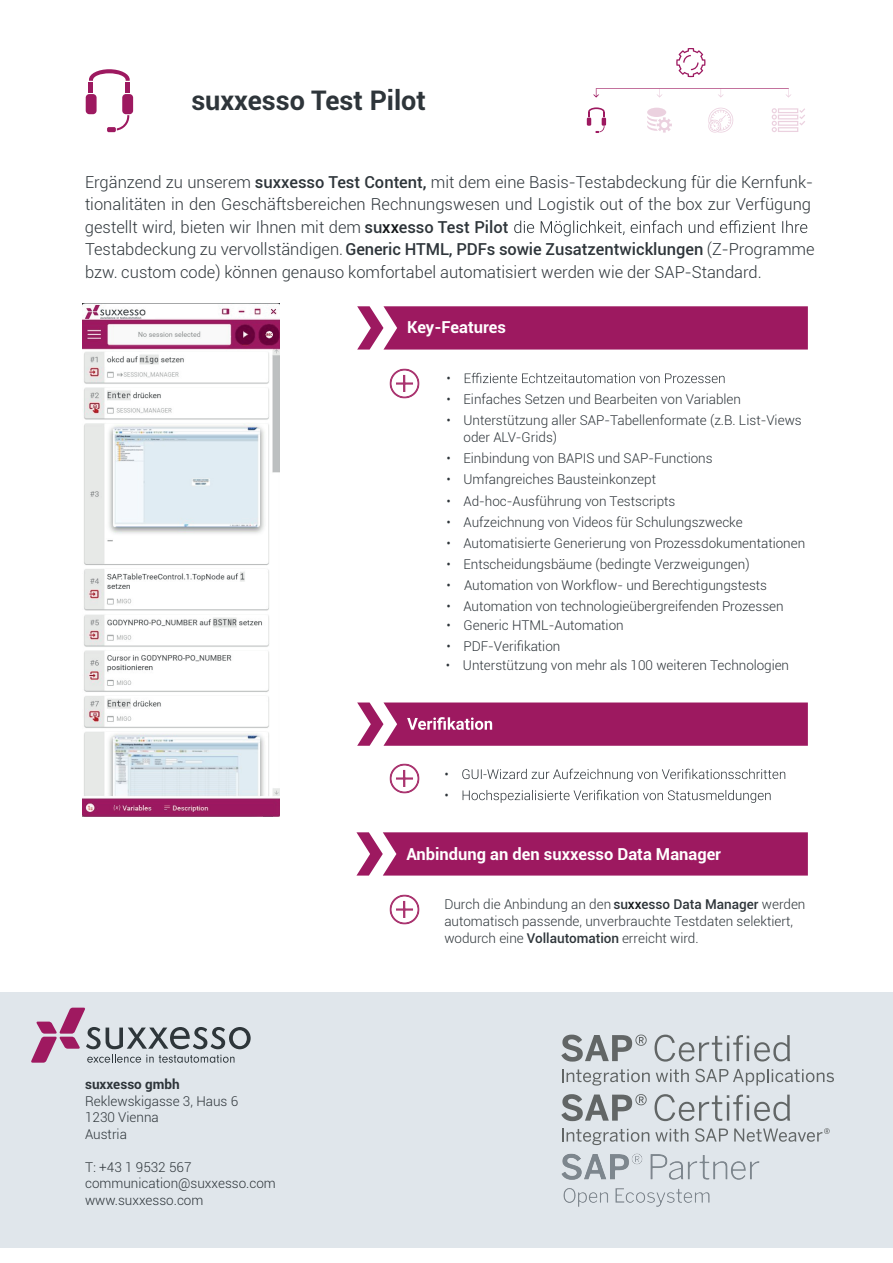
<style>
.page{position:relative;width:893px;height:1263px;background:#fff}
.page>*{position:absolute;margin:0;border:0;box-sizing:border-box;transform-origin:0 0}
.t1{font:700 27px "Roboto";color:#2e353a}
.t2{font:300 16.5px/22.5px "Roboto";color:#2e353a}
.t3{font:700 16.5px "Roboto";color:#fff}
.t4{font:300 13.5px/16.5px "Roboto";color:#2e353a}
.t5{font:700 13.5px "Roboto";color:#2e353a}
.s1{font-weight:500}
.s2{font-weight:500;color:#101315}
</style>
<div class="page">
<svg style="left:514px;top:220px;width:293px;height:16px"></svg>
<svg style="left:462px;top:769px;width:323px;height:13px"></svg>
<svg style="left:463px;top:790px;width:308px;height:13px"></svg>
<svg style="left:465px;top:373px;width:259px;height:10px"></svg>
<svg style="left:357px;top:306px;width:451px;height:44px;background:#a32769"></svg>
<svg style="left:357px;top:702px;width:451px;height:44px;background:#a52c6d"></svg>
<svg style="left:356px;top:832px;width:452px;height:43px;background:#a22669"></svg>
<div style="left:86px;top:94px;width:11px;height:20px;background:#9d1960;border-radius:4px"></div>
<div style="left:122px;top:94px;width:11px;height:20px;background:#9d1960;border-radius:4px"></div>
<div style="left:107px;top:127px;width:9px;height:5px;background:#9d1960;border-radius:2px"></div>
<hr style="left:89px;top:82px;width:4px;height:11px;background:#9d1960">
<hr style="left:126px;top:82px;width:4px;height:11px;background:#9d1960">
<svg style="left:89px;top:69px;width:41px;height:12px"></svg>
<svg style="left:117px;top:115px;width:12px;height:15px"></svg>
<div style="left:0;top:992px;width:893px;height:255px;background:#e0e6eb"></div>
<img style="left:561px;top:1153px;width:198px;height:54px">
<svg style="left:561px;top:1094px;width:86px;height:27px"></svg>
<svg style="left:654px;top:1094px;width:136px;height:27px"></svg>
<svg style="left:562px;top:1128px;width:87px;height:17px"></svg>
<svg style="left:655px;top:1128px;width:33px;height:14px"></svg>
<svg style="left:695px;top:1128px;width:33px;height:14px"></svg>
<svg style="left:734px;top:1128px;width:96px;height:14px"></svg>
<svg style="left:587px;top:107px;width:19px;height:26px"></svg>
<div style="left:647px;top:108px;width:19px;height:9px;background:#ebd1df;border-radius:50%"></div>
<svg style="left:647px;top:116px;width:25px;height:17px"></svg>
<svg style="left:708px;top:107px;width:25px;height:26px"></svg>
<svg style="left:772px;top:108px;width:33px;height:24px"></svg>
<svg style="left:676px;top:48px;width:29px;height:29px"></svg>
<svg style="left:593px;top:88px;width:198px;height:10px"></svg>
<svg style="left:561px;top:1034px;width:86px;height:27px"></svg>
<svg style="left:654px;top:1034px;width:136px;height:27px"></svg>
<svg style="left:562px;top:1069px;width:88px;height:16px"></svg>
<svg style="left:656px;top:1069px;width:33px;height:13px"></svg>
<svg style="left:695px;top:1069px;width:139px;height:16px"></svg>
<svg style="left:31px;top:1008px;width:220px;height:55px"></svg>
<img style="left:389px;top:764px;width:30px;height:30px">
<img style="left:389px;top:894px;width:30px;height:30px">
<img style="left:389px;top:368px;width:30px;height:30px">
<img style="left:82px;top:304px;width:197px;height:512px">
<h1 class="t1" style="left:191px;top:82px;width:236px">suxxesso Test Pilot</h1>
<p class="t2" style="left:85px;top:170px;width:731px">Ergänzend zu unserem <span class="s1">suxxesso Test Content,</span> mit dem eine Basis-Testabdeckung für die Kernfunk&shy;tionalitäten in den Geschäftsbereichen Rechnungswesen und Logistik out of the box zur Verfügung gestellt wird, bieten wir Ihnen mit dem <span class="s1">su</span><span class="s2">xx</span><span class="s1">esso Test Pilot<br></span>Testabdeckung zu vervollständigen. <span class="s1">Generic HTML, PDFs sowie Zusatzentwicklungen</span> (Z-Programme bzw. custom code) können genauso komfortabel automatisiert werden wie der SAP-Standard.</p>
<p class="t3" style="left:407px;top:316px;width:100px">Key-Features</p>
<p class="t4" style="left:446px;top:370px;width:6px">•</p>
<p class="t4" style="left:446px;top:391px;width:296px">• Einfaches Setzen und Bearbeiten von Variablen</p>
<p class="t4" style="left:463px;top:412px;width:340px;text-indent:-17px">• Unterstützung aller SAP-Tabellenformate (z.B. List-Views oder ALV-Grids)</p>
<p class="t4" style="left:446px;top:450px;width:268px">• Einbindung von BAPIS und SAP-Functions</p>
<p class="t4" style="left:446px;top:471px;width:211px">• Umfangreiches Bausteinkonzept</p>
<p class="t4" style="left:446px;top:492px;width:230px">• Ad-hoc-Ausführung von Testscripts</p>
<p class="t4" style="left:446px;top:513px;width:298px">• Aufzeichnung von Videos für Schulungszwecke</p>
<p class="t4" style="left:446px;top:534px;width:360px">• Automatisierte Generierung von Prozessdokumentationen</p>
<p class="t4" style="left:446px;top:555px;width:305px">• Entscheidungsbäume (bedingte Verzweigungen)</p>
<p class="t4" style="left:446px;top:577px;width:322px">• Automation von Workflow- und Berechtigungstests</p>
<p class="t4" style="left:446px;top:597px;width:339px">• Automation von technologieübergreifenden Prozessen</p>
<p class="t4" style="left:446px;top:637px;width:116px">• PDF-Verifikation</p>
<p class="t4" style="left:446px;top:617px;width:179px">• Generic HTML-Automation</p>
<p class="t4" style="left:446px;top:656px;width:345px">• Unterstützung von mehr als 100 weiteren Technologien</p>
<p class="t4" style="left:444px;top:763px;width:6px;line-height:21.1px">• •</p>
<p class="t3" style="left:406px;top:842px;width:316px">Anbindung an den suxxesso Data Manager</p>
<p class="t5" style="left:85px;top:1075px;width:96px">suxxesso gmbh</p>
<p class="t4" style="left:85px;top:1092px;width:155px">Reklewskigasse 3, Haus 6<br>1230 Vienna<br>Austria</p>
<p class="t4" style="left:85px;top:1158px;width:192px">T: +43 1 9532 567 communication@suxxesso.com www.suxxesso.com</p>
<p class="t4" style="left:444px;top:896px;width:363px">Durch die Anbindung an den <span class="s1">su</span><span class="s2">xx</span><span class="s1">esso Data Manager</span> werden automatisch passende, unverbrauchte Testdaten selektiert, wodurch eine <span class="s1">Vollautomation</span> erreicht wird.</p>
</div>
